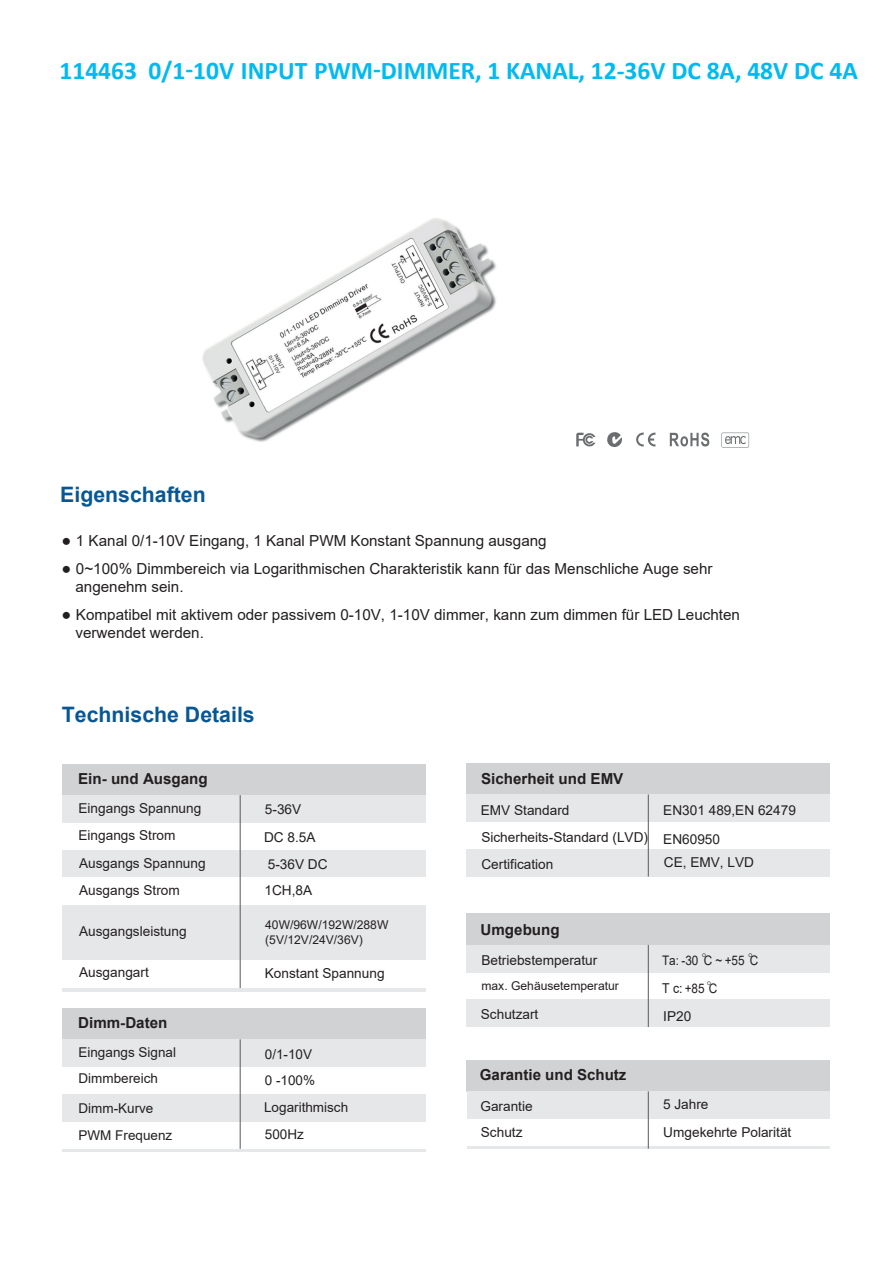
<style>
.page{position:relative;width:893px;height:1263px;background:#fff}
.page>*{position:absolute;margin:0;border:0;box-sizing:border-box;transform-origin:0 0}
.t1{font:700 25.5px "Calibri";color:#00baf1}
.t2{font:700 21.3px "Arial";color:#075794}
.t3{font:15.15px/18.3px "Arial";color:#231f20}
.t4{font:700 15.15px "Arial";color:#231f20}
.t5{font:13.65px/27px "Arial";color:#231f20}
.t6{font:13.5px/26.4px "Arial";color:#231f20}
.t7{font:13.2px "Arial";color:#231f20;scale:.9 1}
.t8{font:12.15px/15.5px "Arial";color:#231f20}
.t9{font:4.95px "Arial";color:#231f20}
.s1{font-family:"Microsoft Ya Hei"}
.s2{font-size:13.65px}
</style>
<div class="page">
<div style="left:467px;top:1060px;width:363px;height:31px;background:#d1d2d4"></div>
<div style="left:467px;top:914px;width:363px;height:31px;background:#d1d2d4"></div>
<div style="left:63px;top:1008px;width:363px;height:31px;background:#d1d2d4"></div>
<div style="left:467px;top:999px;width:363px;height:28px;background:#e6e7e9"></div>
<div style="left:467px;top:945px;width:363px;height:27px;background:#e6e7e9"></div>
<hr style="left:648px;top:945px;width:1px;height:82px;background:#57585a">
<div style="left:63px;top:1039px;width:363px;height:28px;background:#e6e7e9"></div>
<div style="left:63px;top:1094px;width:363px;height:27px;background:#e6e7e9"></div>
<div style="left:467px;top:763px;width:363px;height:31px;background:#d1d2d4"></div>
<div style="left:63px;top:764px;width:363px;height:31px;background:#d1d2d4"></div>
<div style="left:467px;top:794px;width:363px;height:28px;background:#e6e7e9"></div>
<div style="left:63px;top:905px;width:363px;height:54px;background:#e6e7e9"></div>
<div style="left:63px;top:850px;width:363px;height:27px;background:#e6e7e9"></div>
<div style="left:63px;top:795px;width:363px;height:27px;background:#e6e7e9"></div>
<div style="left:467px;top:849px;width:363px;height:27px;background:#e6e7e9"></div>
<hr style="left:648px;top:794px;width:1px;height:82px;background:#57585a">
<hr style="left:63px;top:988px;width:363px;height:3px;background:#e6e7e9">
<hr style="left:240px;top:795px;width:1px;height:193px;background:#57585a">
<hr style="left:467px;top:1146px;width:362px;height:2px;background:#e6e7e9">
<div style="left:467px;top:1091px;width:362px;height:28px;background:#e6e7e9"></div>
<hr style="left:648px;top:1091px;width:1px;height:57px;background:#57585a">
<svg style="left:670px;top:433px;width:39px;height:13px"></svg>
<svg style="left:636px;top:433px;width:19px;height:13px"></svg>
<svg style="left:576px;top:433px;width:19px;height:14px"></svg>
<svg style="left:721px;top:433px;width:28px;height:14px"></svg>
<svg style="left:607px;top:432px;width:15px;height:15px"></svg>
<hr style="left:63px;top:1149px;width:363px;height:2px;background:#e6e7e9">
<hr style="left:240px;top:1039px;width:1px;height:110px;background:#57585a">
<img style="left:202px;top:218px;width:294px;height:224px">
<h1 class="t1" style="left:60px;top:53px;width:800px">114463 0/1-10V INPUT PWM-DIMMER, 1 KANAL, 12-36V DC 8A, 48V DC 4A</h1>
<h2 class="t2" style="left:60px;top:480px;width:147px">Eigenschaften</h2>
<p class="t3" style="left:61px;top:531px;width:487px"><span class="s1">●</span> 1 Kanal 0/1-10V Eingang, 1 Kanal PWM Konstant Spannung ausgang</p>
<p class="t3" style="left:75px;top:559px;width:639px;text-indent:-14px"><span class="s1">●</span> 0~100% Dimmbereich via Logarithmischen Charakteristik kann für das Menschliche Auge sehr angenehm sein.</p>
<p class="t3" style="left:75px;top:605px;width:666px;text-indent:-14px"><span class="s1">●</span> Kompatibel mit aktivem oder passivem 0-10V, 1-10V dimmer, kann zum dimmen für LED Leuchten verwendet werden.</p>
<h2 class="t2" style="left:62px;top:699px;width:194px">Technische Details</h2>
<p class="t4" style="left:78px;top:768px;width:131px">Ein- und Ausgang</p>
<p class="t5" style="left:78px;top:795px;width:124px">Eingangs Spannung<br>Eingangs Strom</p>
<p class="t5" style="left:264px;top:795px;width:53px;line-height:27.6px">5-36V<br>DC 8.5A</p>
<p class="t5" style="left:79px;top:849px;width:128px">Ausgangs Spannung<br>Ausgangs Strom</p>
<p class="t5" style="left:264px;top:851px;width:65px;line-height:26.5px">5-36V DC<br>1CH,8A</p>
<p class="t5" style="left:79px;top:917px;width:109px">Ausgangsleistung</p>
<p class="t8" style="left:265px;top:916px;width:125px">40W/96W/192W/288W (5V/12V/24V/36V)</p>
<p class="t5" style="left:79px;top:959px;width:71px">Ausgangart</p>
<p class="t5" style="left:265px;top:959px;width:121px">Konstant Spannung</p>
<p class="t4" style="left:78px;top:1012px;width:91px">Dimm-Daten</p>
<p class="t6" style="left:78px;top:1039px;width:99px">Eingangs Signal</p>
<p class="t6" style="left:78px;top:1065px;width:81px">Dimmbereich</p>
<p class="t6" style="left:265px;top:1041px;width:52px">0/1-10V<br>0 -100%</p>
<p class="t6" style="left:78px;top:1095px;width:76px">Dimm-Kurve</p>
<p class="t6" style="left:264px;top:1094px;width:86px">Logarithmisch</p>
<p class="t6" style="left:78px;top:1122px;width:95px">PWM Frequenz</p>
<p class="t6" style="left:265px;top:1121px;width:41px">500Hz</p>
<p class="t4" style="left:481px;top:767px;width:144px">Sicherheit und EMV</p>
<p class="t5" style="left:481px;top:796px;width:90px">EMV Standard</p>
<p class="t5" style="left:663px;top:796px;width:134px">EN301 489,EN 62479</p>
<p class="t5" style="left:481px;top:823px;width:240px">Sicherheits-Standard (LVD) EN60950</p>
<p class="t5" style="left:481px;top:850px;width:73px">Certification</p>
<p class="t5" style="left:664px;top:849px;width:92px">CE, EMV, LVD</p>
<p class="t4" style="left:481px;top:919px;width:81px">Umgebung</p>
<p class="t5" style="left:481px;top:947px;width:117px">Betriebstemperatur</p>
<p class="t8" style="left:481px;top:978px;width:139px">max. Gehäusetemperatur</p>
<p class="t9" style="left:702px;top:951px;width:5px">O</p>
<p class="t9" style="left:748px;top:951px;width:5px">O</p>
<p class="t7" style="left:662px;top:979px;width:63px"><span class="s2">T c:</span> +85 C</p>
<p class="t7" style="left:662px;top:951px;width:109px">Ta: -30 C ~ +55 C</p>
<p class="t9" style="left:707px;top:980px;width:5px">O</p>
<p class="t5" style="left:481px;top:1000px;width:59px">Schutzart</p>
<p class="t5" style="left:663px;top:1002px;width:30px">IP20</p>
<p class="t4" style="left:480px;top:1064px;width:148px">Garantie und Schutz</p>
<p class="t5" style="left:480px;top:1092px;width:54px">Garantie</p>
<p class="t5" style="left:663px;top:1091px;width:47px">5 Jahre</p>
<p class="t5" style="left:481px;top:1119px;width:43px">Schutz</p>
<p class="t5" style="left:663px;top:1119px;width:130px">Umgekehrte Polarität</p>
</div>
